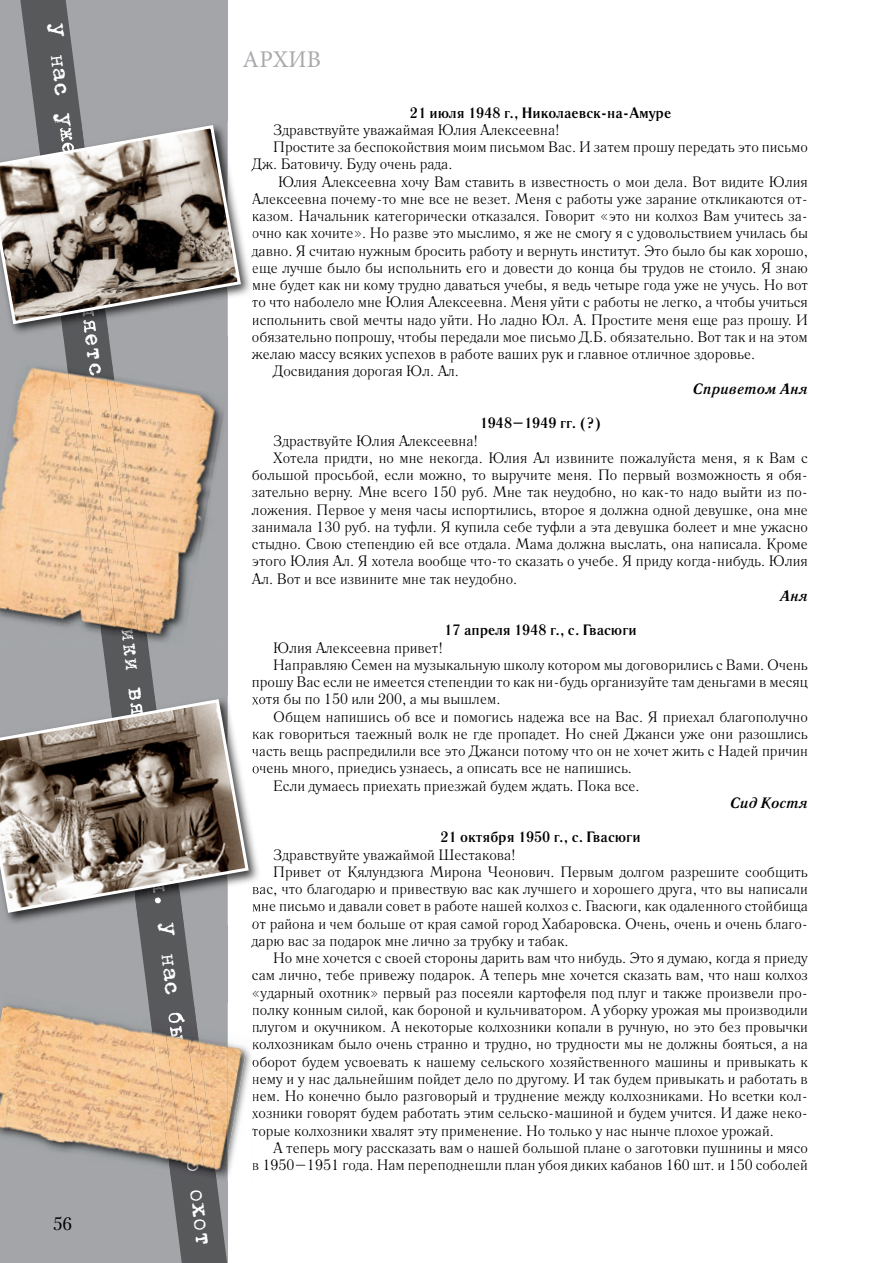
<style>
.page{position:relative;width:893px;height:1263px;background:#fff}
.page>*{position:absolute;margin:0;border:0;box-sizing:border-box;transform-origin:0 0}
.t1{font:24px "Minion Pro";color:#a7a9ac}
.t2{font:18px "Petersburg C";color:#000}
.t3{font:15px "Literaturnaya C";color:#000}
.t4{font:700 15px "Literaturnaya C";color:#000}
.t5{font:italic 700 15px "Literaturnaya C";color:#000}
</style>
<div class="page">
<div style="left:0;top:0;width:227px;height:1263px;background:#a3a5a8"></div>
<svg style="left:20px;top:0;width:207px;height:1263px"></svg>
<img style="left:20px;top:1003px;width:233px;height:178px">
<svg style="left:252px;top:1004px;width:2px;height:135px"></svg>
<img style="left:20px;top:993px;width:39px;height:10px">
<img style="left:227px;top:1032px;width:22px;height:125px">
<img style="left:0;top:1003px;width:227px;height:175px">
<img style="left:151px;top:1019px;width:65px;height:157px">
<img style="left:164px;top:1021px;width:41px;height:153px">
<img style="left:12px;top:122px;width:238px;height:214px">
<img style="left:54px;top:122px;width:48px;height:214px">
<svg style="left:251px;top:203px;width:2px;height:122px"></svg>
<svg style="left:0;top:123px;width:243px;height:203px"></svg>
<img style="left:6px;top:696px;width:252px;height:229px">
<img style="left:124px;top:696px;width:50px;height:229px">
<svg style="left:252px;top:696px;width:9px;height:11px"></svg>
<img style="left:253px;top:728px;width:8px;height:14px">
<img style="left:252px;top:745px;width:9px;height:14px">
<svg style="left:253px;top:766px;width:8px;height:11px"></svg>
<svg style="left:253px;top:884px;width:8px;height:13px"></svg>
<img style="left:253px;top:901px;width:8px;height:14px">
<svg style="left:253px;top:918px;width:8px;height:7px"></svg>
<svg style="left:0;top:697px;width:250px;height:217px"></svg>
<img style="left:0;top:385px;width:226px;height:260px">
<img style="left:101px;top:631px;width:47px;height:14px">
<img style="left:117px;top:639px;width:23px;height:6px">
<img style="left:20px;top:359px;width:207px;height:39px">
<img style="left:67px;top:368px;width:80px;height:271px">
<img style="left:84px;top:371px;width:55px;height:266px">
<p class="t2" style="left:53px;top:1213px;width:20px">56</p>
<h1 class="t1" style="left:242px;top:43px;width:80px">АРХИВ</h1>
<p class="t4" style="left:410px;top:103px;width:263px">21 июля 1948 г., Николаевск-на-Амуре</p>
<p class="t3" style="left:273px;top:121px;width:288px">Здравствуйте уважаймая Юлия Алексеевна!</p>
<p class="t3" style="left:273px;top:139px;width:536px">Простите за беспокойствия моим письмом Вас. И затем прошу передать это письмо</p>
<p class="t3" style="left:252px;top:156px;width:202px">Дж. Батовичу. Буду очень рада.</p>
<p class="t3" style="left:278px;top:173px;width:531px">Юлия Алексеевна хочу Вам ставить в известность о мои дела. Вот видите Юлия</p>
<p class="t3" style="left:252px;top:190px;width:557px">Алексеевна почему-то мне все не везет. Меня с работы уже зарание откликаются от-</p>
<p class="t3" style="left:252px;top:208px;width:557px">казом. Начальник категорически отказался. Говорит «это ни колхоз Вам учитесь за-</p>
<p class="t3" style="left:252px;top:225px;width:558px">очно как хочите». Но разве это мыслимо, я же не смогу я с удовольствием училась бы</p>
<p class="t3" style="left:252px;top:242px;width:558px">давно. Я считаю нужным бросить работу и вернуть институт. Это было бы как хорошо,</p>
<p class="t3" style="left:252px;top:259px;width:557px">еще лучше было бы испольнить его и довести до конца бы трудов не стоило. Я знаю</p>
<p class="t3" style="left:252px;top:277px;width:557px">мне будет как ни кому трудно даваться учебы, я ведь четыре года уже не учусь. Но вот</p>
<p class="t3" style="left:252px;top:294px;width:557px">то что наболело мне Юлия Алексеевна. Меня уйти с работы не легко, а чтобы учиться</p>
<p class="t3" style="left:252px;top:311px;width:557px">испольнить свой мечты надо уйти. Но ладно Юл. А. Простите меня еще раз прошу. И</p>
<p class="t3" style="left:252px;top:328px;width:557px">обязательно попрошу, чтобы передали мое письмо Д.Б. обязательно. Вот так и на этом</p>
<p class="t3" style="left:252px;top:346px;width:505px">желаю массу всяких успехов в работе ваших рук и главное отличное здоровье.</p>
<p class="t3" style="left:273px;top:363px;width:187px">Досвидания дорогая Юл. Ал.</p>
<p class="t5" style="left:693px;top:380px;width:117px">Сприветом Аня</p>
<p class="t4" style="left:480px;top:414px;width:123px">1948–1949 гг. (?)</p>
<p class="t3" style="left:273px;top:432px;width:206px">Здраствуйте Юлия Алексеевна!</p>
<p class="t3" style="left:273px;top:449px;width:536px">Хотела придти, но мне некогда. Юлия Ал извините пожалуйста меня, я к Вам с</p>
<p class="t3" style="left:252px;top:466px;width:557px">большой просьбой, если можно, то выручите меня. По первый возможность я обя-</p>
<p class="t3" style="left:252px;top:484px;width:557px">зательно верну. Мне всего 150 руб. Мне так неудобно, но как-то надо выйти из по-</p>
<p class="t3" style="left:252px;top:501px;width:557px">ложения. Первое у меня часы испортились, второе я должна одной девушке, она мне</p>
<p class="t3" style="left:252px;top:518px;width:557px">занимала 130 руб. на туфли. Я купила себе туфли а эта девушка болеет и мне ужасно</p>
<p class="t3" style="left:252px;top:535px;width:557px">стыдно. Свою степендию ей все отдала. Мама должна выслать, она написала. Кроме</p>
<p class="t3" style="left:252px;top:553px;width:557px">этого Юлия Ал. Я хотела вообще что-то сказать о учебе. Я приду когда-нибудь. Юлия</p>
<p class="t3" style="left:252px;top:570px;width:267px">Ал. Вот и все извините мне так неудобно.</p>
<p class="t5" style="left:780px;top:587px;width:29px">Аня</p>
<p class="t4" style="left:444px;top:621px;width:194px">17 апреля 1948 г., с. Гвасюги</p>
<p class="t3" style="left:273px;top:639px;width:171px">Юлия Алексеевна привет!</p>
<p class="t3" style="left:273px;top:656px;width:536px">Направляю Семен на музыкальную школу котором мы договорились с Вами. Очень</p>
<p class="t3" style="left:252px;top:673px;width:557px">прошу Вас если не имеется степендии то как ни-будь организуйте там деньгами в месяц</p>
<p class="t3" style="left:252px;top:691px;width:250px">хотя бы по 150 или 200, а мы вышлем.</p>
<p class="t3" style="left:273px;top:708px;width:536px">Общем напишись об все и помогись надежа все на Вас. Я приехал благополучно</p>
<p class="t3" style="left:252px;top:725px;width:557px">как говориться таежный волк не где пропадет. Но сней Джанси уже они разошлись</p>
<p class="t3" style="left:252px;top:742px;width:558px">часть вещь распредилили все это Джанси потому что он не хочет жить с Надей причин</p>
<p class="t3" style="left:252px;top:760px;width:382px">очень много, приедись узнаесь, а описать все не напишись.</p>
<p class="t3" style="left:273px;top:777px;width:368px">Если думаесь приехать приезжай будем ждать. Пока все.</p>
<p class="t5" style="left:730px;top:794px;width:79px">Сид Костя</p>
<p class="t4" style="left:441px;top:828px;width:202px">21 октября 1950 г., с. Гвасюги</p>
<p class="t3" style="left:273px;top:846px;width:244px">Здравствуйте уважаймой Шестакова!</p>
<p class="t3" style="left:273px;top:863px;width:536px">Привет от Кялундзюга Мирона Чеонович. Первым долгом разрешите сообщить</p>
<p class="t3" style="left:252px;top:880px;width:558px">вас, что благодарю и привествую вас как лучшего и хорошего друга, что вы написали</p>
<p class="t3" style="left:252px;top:898px;width:557px">мне письмо и давали совет в работе нашей колхоз с. Гвасюги, как одаленного стойбища</p>
<p class="t3" style="left:252px;top:915px;width:557px">от района и чем больше от края самой город Хабаровска. Очень, очень и очень благо-</p>
<p class="t3" style="left:252px;top:932px;width:318px">дарю вас за подарок мне лично за трубку и табак.</p>
<p class="t3" style="left:273px;top:949px;width:536px">Но мне хочется с своей стороны дарить вам что нибудь. Это я думаю, когда я приеду</p>
<p class="t3" style="left:252px;top:967px;width:557px">сам лично, тебе привежу подарок. А теперь мне хочется сказать вам, что наш колхоз</p>
<p class="t3" style="left:252px;top:984px;width:557px">«ударный охотник» первый раз посеяли картофеля под плуг и также произвели про-</p>
<p class="t3" style="left:252px;top:1001px;width:557px">полку конным силой, как бороной и кульчиватором. А уборку урожая мы производили</p>
<p class="t3" style="left:252px;top:1018px;width:557px">плугом и окучником. А некоторые колхозники копали в ручную, но это без провычки</p>
<p class="t3" style="left:252px;top:1036px;width:558px">колхозникам было очень странно и трудно, но трудности мы не должны бояться, а на</p>
<p class="t3" style="left:252px;top:1053px;width:557px">оборот будем усвоевать к нашему сельского хозяйственного машины и привыкать к</p>
<p class="t3" style="left:252px;top:1070px;width:557px">нему и у нас дальнейшим пойдет дело по другому. И так будем привыкать и работать в</p>
<p class="t3" style="left:252px;top:1087px;width:557px">нем. Но конечно было разговорый и труднение между колхозниками. Но всетки кол-</p>
<p class="t3" style="left:252px;top:1105px;width:557px">хозники говорят будем работать этим сельско-машиной и будем учится. И даже неко-</p>
<p class="t3" style="left:252px;top:1122px;width:523px">торые колхозники хвалят эту применение. Но только у нас нынче плохое урожай.</p>
<p class="t3" style="left:273px;top:1139px;width:536px">А теперь могу рассказать вам о нашей большой плане о заготовки пушнины и мясо</p>
<p class="t3" style="left:252px;top:1156px;width:557px">в 1950–1951 года. Нам переподнешли план убоя диких кабанов 160 шт. и 150 соболей</p>
</div>
